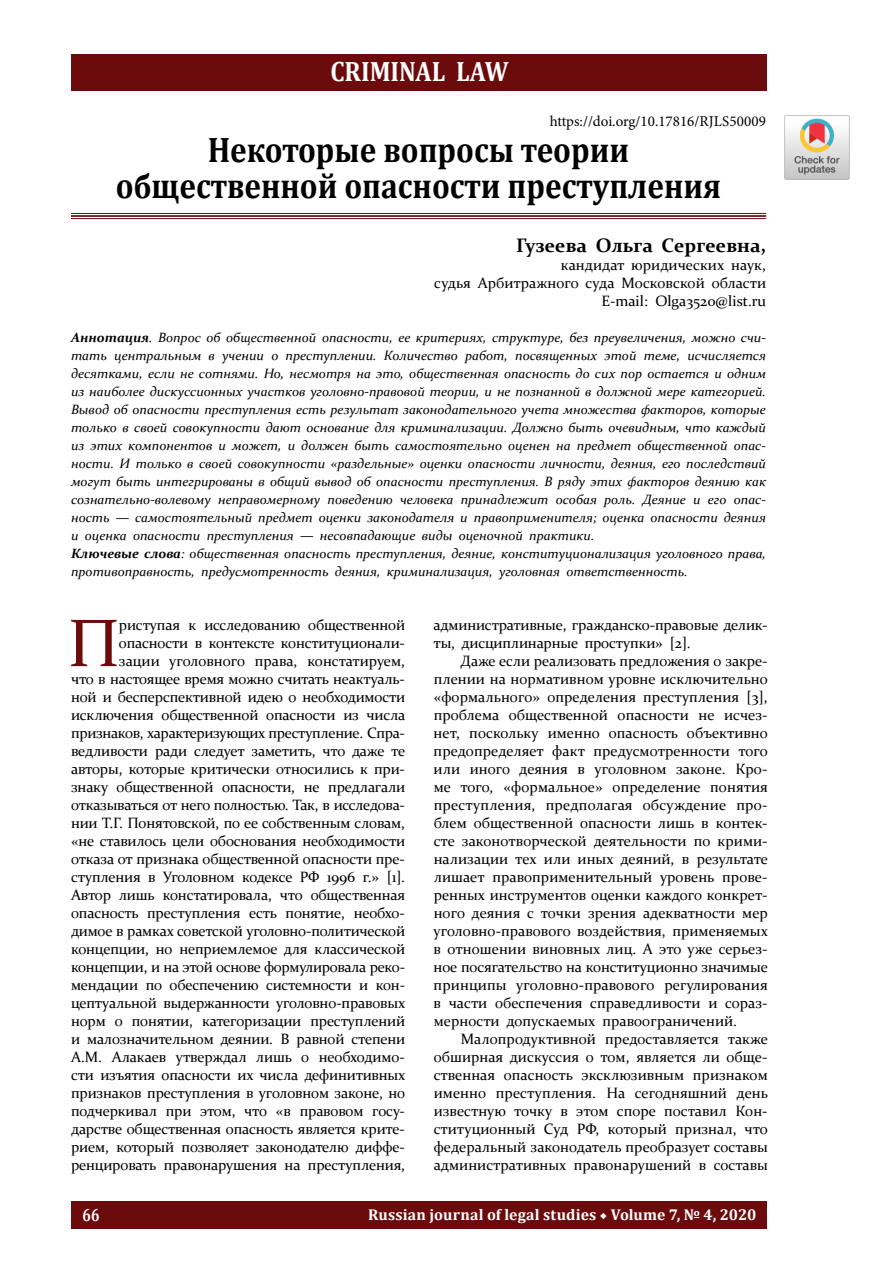
<style>
.page{position:relative;width:893px;height:1263px;background:#fff}
.page>*{position:absolute;margin:0;border:0;box-sizing:border-box;transform-origin:0 0}
.t1{font:67.65px "Constantia";color:#6b0b0c}
.t2{font:700 35.7px/36px "Cambria";color:#000;text-align:center;scale:.88 1}
.t3{font:700 28.2px "Cambria";color:#fff;scale:.88 1}
.t4{font:700 19.5px "Constantia";color:#000}
.t5{font:700 17.85px "Cambria";color:#fff;scale:.8 1}
.t6{font:700 15.6px "Cambria";letter-spacing:.01em;color:#fff}
.t7{font:15px/18px "Constantia";letter-spacing:-.015em;color:#000;text-align:right}
.t8{font:15px "Minion Pro";color:#000}
.t9{font:italic 13.5px/18px "Constantia";color:#000}
.s1{font-weight:700}
.s2{font-family:"Minion Pro";font-weight:400}
</style>
<div class="page">
<div style="left:72px;top:1202px;width:695px;height:27px;background:#6b0b0c"></div>
<div style="left:72px;top:54px;width:695px;height:36px;background:#6b0b0c"></div>
<hr style="left:71px;top:213px;width:695px;height:1px;background:#6b0b0c">
<hr style="left:71px;top:215px;width:695px;height:2px;background:#6b0b0c">
<hr style="left:71px;top:218px;width:695px;height:1px;background:#6b0b0c">
<img style="left:784px;top:115px;width:66px;height:65px">
<h3 class="t3" style="left:330px;top:51px;width:204px">CRIMINAL LAW</h3>
<p class="t8" style="left:550px;top:111px;width:218px">https://doi.org/10.17816/RJLS50009</p>
<h2 class="t2" style="left:116px;top:131px;width:689px">Некоторые вопросы теории общественной опасности преступления</h2>
<h3 class="t4" style="left:516px;top:232px;width:251px">Гузеева Ольга Сергеевна,</h3>
<p class="t7" style="left:434px;top:255px;width:333px">кандидат юридических наук,<br>судья Арбитражного суда Московской области<br>E-mail: Olga3520@list.ru</p>
<p class="t9" style="left:71px;top:328px;width:696px"><span class="s1">Аннотация</span>. Вопрос об общественной опасности, ее критериях, структуре, без преувеличения, можно счи&shy;тать центральным в учении о преступлении. Количество работ, посвященных этой теме, исчисляется десятками, если не сотнями. Но, несмотря на это, общественная опасность до сих пор остается и одним из наиболее дискуссионных участков уголовно-правовой теории, и не познанной в должной мере категорией.<br>Вывод об опасности преступления есть результат законодательного учета множества факторов, которые только в своей совокупности дают основание для криминализации. Должно быть очевидным, что каждый из этих компонентов и может, и должен быть самостоятельно оценен на предмет общественной опас&shy;ности. И только в своей совокупности «раздельные» оценки опасности личности, деяния, его последствий могут быть интегрированы в общий вывод об опасности преступления. В ряду этих факторов деянию как сознательно-волевому неправомерному поведению человека принадлежит особая роль. Деяние и его опас&shy;ность — самостоятельный предмет оценки законодателя и правоприменителя; оценка опасности деяния и оценка опасности преступления — несовпадающие виды оценочной практики.<br><span class="s1">Ключевые слова</span>: общественная опасность преступления, деяние, конституционализация уголовного права, противоправность, предусмотренность деяния, криминализация, уголовная ответственность.</p>
<p class="t7" style="left:71px;top:615px;width:336px">риступая к исследованию общественной опасности в контексте конституционали-<br>зации уголовного права, констатируем,<br>что в настоящее время можно считать неактуаль&shy;ной и бесперспективной идею о необходимости исключения общественной опасности из числа признаков, характеризующих преступление. Спра&shy;ведливости ради следует заметить, что даже те авторы, которые критически относились к при&shy;знаку общественной опасности, не предлагали отказываться от него полностью. Так, в исследова&shy;нии Т.Г. Понятовской, по ее собственным словам, «не ставилось цели обоснования необходимости отказа от признака общественной опасности пре&shy;ступления в Уголовном кодексе РФ 1996 г.» [1].<br>Автор лишь констатировала, что общественная опасность преступления есть понятие, необхо&shy;димое в рамках советской уголовно-политической концепции, но неприемлемое для классической концепции, и на этой основе формулировала реко&shy;мендации по обеспечению системности и кон&shy;цептуальной выдержанности уголовно-правовых норм о понятии, категоризации преступлений и малозначительном деянии. В равной степени А.М. Алакаев утверждал лишь о необходимо&shy;сти изъятия опасности их числа дефинитивных признаков преступления в уголовном законе, но подчеркивал при этом, что «в правовом госу&shy;дарстве общественная опасность является крите&shy;рием, который позволяет законодателю диффе&shy;ренцировать правонарушения на преступления,</p>
<h1 class="t1" style="left:68px;top:597px;width:54px">П</h1>
<p class="t7" style="left:434px;top:615px;width:335px;text-align:left">административные, гражданско-правовые делик&shy;ты, дисциплинарные проступки» [2].</p>
<p class="t7" style="left:434px;top:651px;width:336px;text-align:justify;text-indent:27px">Даже если реализовать предложения о закре&shy;плении на нормативном уровне исключительно «формального» определения преступления [3], проблема общественной опасности не исчез&shy;нет, поскольку именно опасность объективно предопределяет факт предусмотренности того или иного деяния в уголовном законе. Кро&shy;ме того, «формальное» определение понятия преступления, предполагая обсуждение про&shy;блем общественной опасности лишь в контек&shy;сте законотворческой деятельности по крими&shy;нализации тех или иных деяний, в результате лишает правоприменительный уровень прове&shy;ренных инструментов оценки каждого конкрет&shy;ного деяния с точки зрения адекватности мер уголовно-правового воздействия, применяемых в отношении виновных лиц. А это уже серьез&shy;ное посягательство на конституционно значимые принципы уголовно-правового регулирования в части обеспечения справедливости и сораз&shy;мерности допускаемых правоограничений.</p>
<p class="t7" style="left:434px;top:1029px;width:336px;text-align:justify;text-indent:27px">Малопродуктивной предоставляется также обширная дискуссия о том, является ли обще&shy;ственная опасность эксклюзивным признаком именно преступления. На сегодняшний день известную точку в этом споре поставил Кон&shy;ституционный Суд РФ, который признал, что федеральный законодатель преобразует составы административных правонарушений в составы</p>
<p class="t5" style="left:83px;top:1202px;width:23px">66</p>
<p class="t6" style="left:368px;top:1203px;width:390px">Russian journal of legal studies <span class="s2">◆</span> Volume 7, № 4, 2020</p>
</div>
